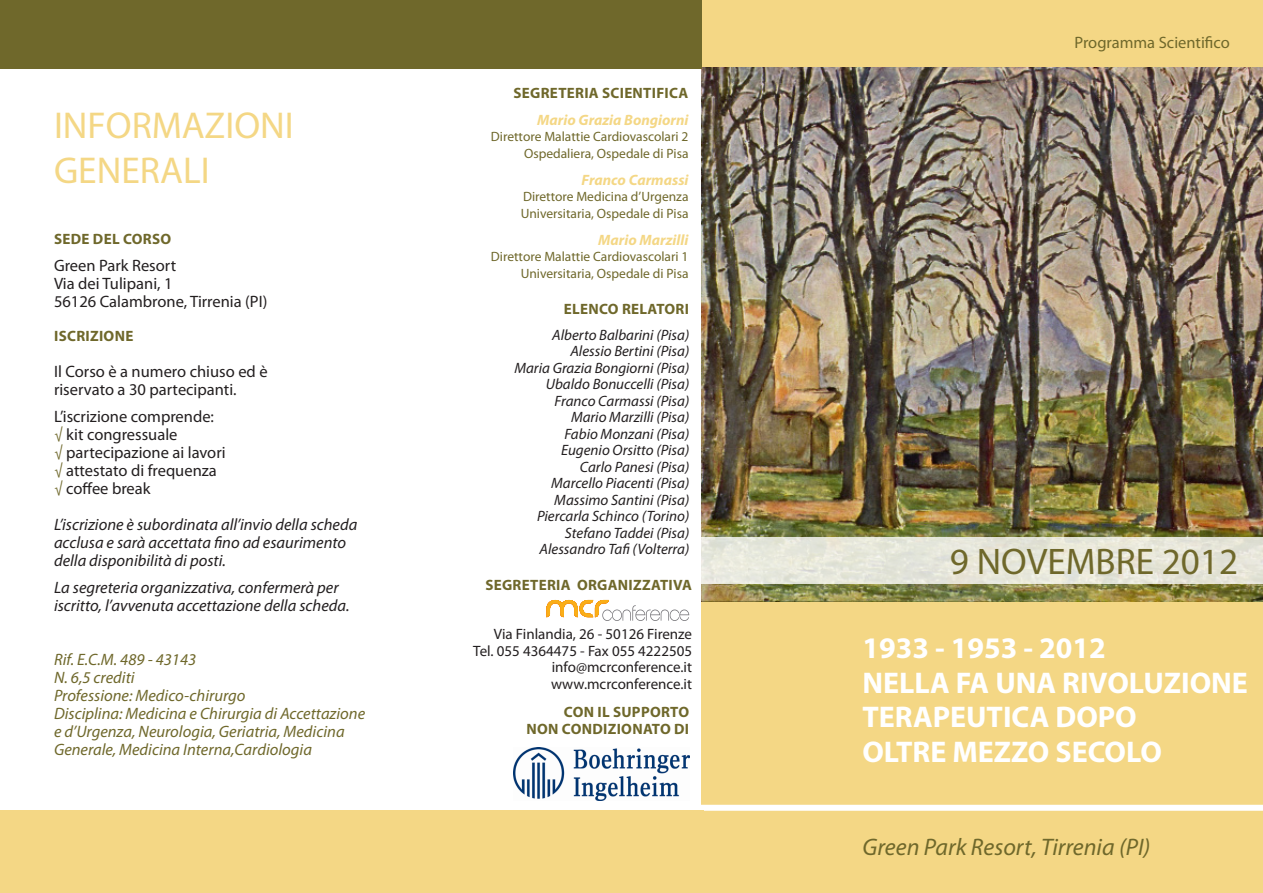
<style>
.page{position:relative;width:1263px;height:893px;background:#fff}
.page>*{position:absolute;margin:0;border:0;box-sizing:border-box;transform-origin:0 0}
.t1{font:37.5px "Myriad Pro";color:#f4d785}
.t2{font:37.2px "Myriad Pro";color:#6f682b}
.t3{font:700 30px "Myriad Pro";color:#fff}
.t4{font:italic 24px "Myriad Pro";color:#6f682b}
.t5{font:16.5px "Myriad Pro";color:#231f20}
.t6{font:italic 16.5px/18px "Myriad Pro";color:#231f20}
.t7{font:italic 16.5px/18px "Myriad Pro";color:#6f682b}
.t8{font:16.5px "Myriad Pro";color:#6f682b}
.t9{font:italic 15px "Myriad Pro";color:#231f20}
.t10{font:700 15px "Myriad Pro";letter-spacing:.02em;color:#6f682b}
.t11{font:15px "Myriad Pro";color:#231f20}
.t12{font:italic 700 15px "Myriad Pro";color:#f4d785}
.t13{font:13.5px "Myriad Pro";color:#6f682b}
.s1{font-stretch:condensed;color:#6f682b}
</style>
<div class="page">
<div style="left:702px;top:0;width:561px;height:893px;background:#f4d785"></div>
<img style="left:702px;top:68px;width:561px;height:534px">
<svg style="left:546px;top:600px;width:143px;height:21px"></svg>
<img style="left:513px;top:747px;width:176px;height:53px">
<div style="left:685px;top:805px;width:578px;height:6px;background:#fff"></div>
<div style="left:0;top:811px;width:704px;height:82px;background:#f4d785"></div>
<div style="left:0;top:0;width:702px;height:68px;background:#6f682b"></div>
<div style="left:692px;top:537px;width:571px;height:47px;background:#e7e7db"></div>
<p class="t1" style="left:54px;top:102px;width:241px">INFORMAZIONI</p>
<p class="t1" style="left:54px;top:147px;width:157px">GENERALI</p>
<p class="t10" style="left:54px;top:229px;width:119px">SEDE DEL CORSO</p>
<p class="t5" style="left:54px;top:255px;width:124px">Green Park Resort</p>
<p class="t5" style="left:54px;top:273px;width:120px">Via dei Tulipani, 1</p>
<p class="t5" style="left:54px;top:291px;width:215px">56126 Calambrone, Tirrenia (PI)</p>
<p class="t10" style="left:54px;top:326px;width:81px">ISCRIZIONE</p>
<p class="t5" style="left:54px;top:362px;width:215px">Il Corso è a numero chiuso ed è</p>
<p class="t5" style="left:54px;top:380px;width:184px">riservato a 30 partecipanti.</p>
<p class="t5" style="left:54px;top:407px;width:162px">L’iscrizione comprende:</p>
<p class="t5" style="left:54px;top:425px;width:125px"><span class="s1">√</span> kit congressuale</p>
<p class="t5" style="left:54px;top:443px;width:173px"><span class="s1">√</span> partecipazione ai lavori</p>
<p class="t5" style="left:54px;top:461px;width:164px"><span class="s1">√</span> attestato di frequenza</p>
<p class="t5" style="left:54px;top:479px;width:98px"><span class="s1">√</span> coffee break</p>
<p class="t6" style="left:54px;top:516px;width:305px">L’iscrizione è subordinata all’invio della scheda acclusa e sarà accettata fino ad esaurimento della disponibilità di posti.</p>
<p class="t6" style="left:54px;top:579px;width:297px">La segreteria organizzativa, confermerà per iscritto, l’avvenuta accettazione della scheda.</p>
<p class="t7" style="left:54px;top:651px;width:144px">Rif. E.C.M. 489 - 43143</p>
<p class="t7" style="left:54px;top:669px;width:82px">N. 6,5 crediti</p>
<p class="t7" style="left:54px;top:687px;width:193px">Professione: Medico-chirurgo</p>
<p class="t7" style="left:54px;top:705px;width:313px">Disciplina: Medicina e Chirurgia di Accettazione e d’Urgenza, Neurologia, Geriatria, Medicina<br>Generale, Medicina Interna,Cardiologia</p>
<p class="t10" style="left:513px;top:83px;width:176px">SEGRETERIA SCIENTIFICA</p>
<p class="t12" style="left:537px;top:110px;width:153px">Mario Grazia Bongiorni</p>
<p class="t13" style="left:491px;top:128px;width:199px">Direttore Malattie Cardiovascolari 2</p>
<p class="t13" style="left:524px;top:145px;width:166px">Ospedaliera, Ospedale di Pisa</p>
<p class="t12" style="left:582px;top:170px;width:108px">Franco Carmassi</p>
<p class="t13" style="left:523px;top:188px;width:167px">Direttore Medicina d’Urgenza</p>
<p class="t13" style="left:521px;top:205px;width:169px">Universitaria, Ospedale di Pisa</p>
<p class="t12" style="left:598px;top:230px;width:92px">Mario Marzilli</p>
<p class="t13" style="left:491px;top:248px;width:199px">Direttore Malattie Cardiovascolari 1</p>
<p class="t13" style="left:521px;top:265px;width:169px">Universitaria, Ospedale di Pisa</p>
<p class="t10" style="left:564px;top:299px;width:127px">ELENCO RELATORI</p>
<p class="t9" style="left:552px;top:325px;width:138px">Alberto Balbarini (Pisa)</p>
<p class="t9" style="left:570px;top:342px;width:120px">Alessio Bertini (Pisa)</p>
<p class="t9" style="left:514px;top:358px;width:176px">Maria Grazia Bongiorni (Pisa)</p>
<p class="t9" style="left:546px;top:375px;width:145px">Ubaldo Bonuccelli (Pisa)</p>
<p class="t9" style="left:554px;top:391px;width:136px">Franco Carmassi (Pisa)</p>
<p class="t9" style="left:571px;top:408px;width:120px">Mario Marzilli (Pisa)</p>
<p class="t9" style="left:565px;top:424px;width:126px">Fabio Monzani (Pisa)</p>
<p class="t9" style="left:561px;top:441px;width:130px">Eugenio Orsitto (Pisa)</p>
<p class="t9" style="left:580px;top:457px;width:111px">Carlo Panesi (Pisa)</p>
<p class="t9" style="left:551px;top:474px;width:140px">Marcello Piacenti (Pisa)</p>
<p class="t9" style="left:554px;top:490px;width:136px">Massimo Santini (Pisa)</p>
<p class="t9" style="left:537px;top:507px;width:154px">Piercarla Schinco (Torino)</p>
<p class="t9" style="left:565px;top:523px;width:126px">Stefano Taddei (Pisa)</p>
<p class="t9" style="left:540px;top:540px;width:151px">Alessandro Tafi (Volterra)</p>
<p class="t10" style="left:485px;top:575px;width:208px">SEGRETERIA ORGANIZZATIVA</p>
<p class="t11" style="left:494px;top:625px;width:200px">Via Finlandia, 26 - 50126 Firenze</p>
<p class="t11" style="left:473px;top:641px;width:220px">Tel. 055 4364475 - Fax 055 4222505</p>
<p class="t11" style="left:552px;top:658px;width:142px">info@mcrconference.it</p>
<p class="t11" style="left:551px;top:674px;width:143px">www.mcrconference.it</p>
<p class="t10" style="left:564px;top:702px;width:127px">CON IL SUPPORTO</p>
<p class="t10" style="left:527px;top:719px;width:164px">NON CONDIZIONATO DI</p>
<p class="t8" style="left:1074px;top:32px;width:157px">Programma Scientifico</p>
<p class="t2" style="left:950px;top:538px;width:290px">9 NOVEMBRE 2012</p>
<p class="t3" style="left:862px;top:628px;width:245px">1933 - 1953 - 2012</p>
<p class="t3" style="left:862px;top:663px;width:387px">NELLA FA UNA RIVOLUZIONE</p>
<p class="t3" style="left:862px;top:697px;width:276px">TERAPEUTICA DOPO</p>
<p class="t3" style="left:862px;top:732px;width:301px">OLTRE MEZZO SECOLO</p>
<p class="t4" style="left:862px;top:832px;width:289px">Green Park Resort, Tirrenia (PI)</p>
</div>
